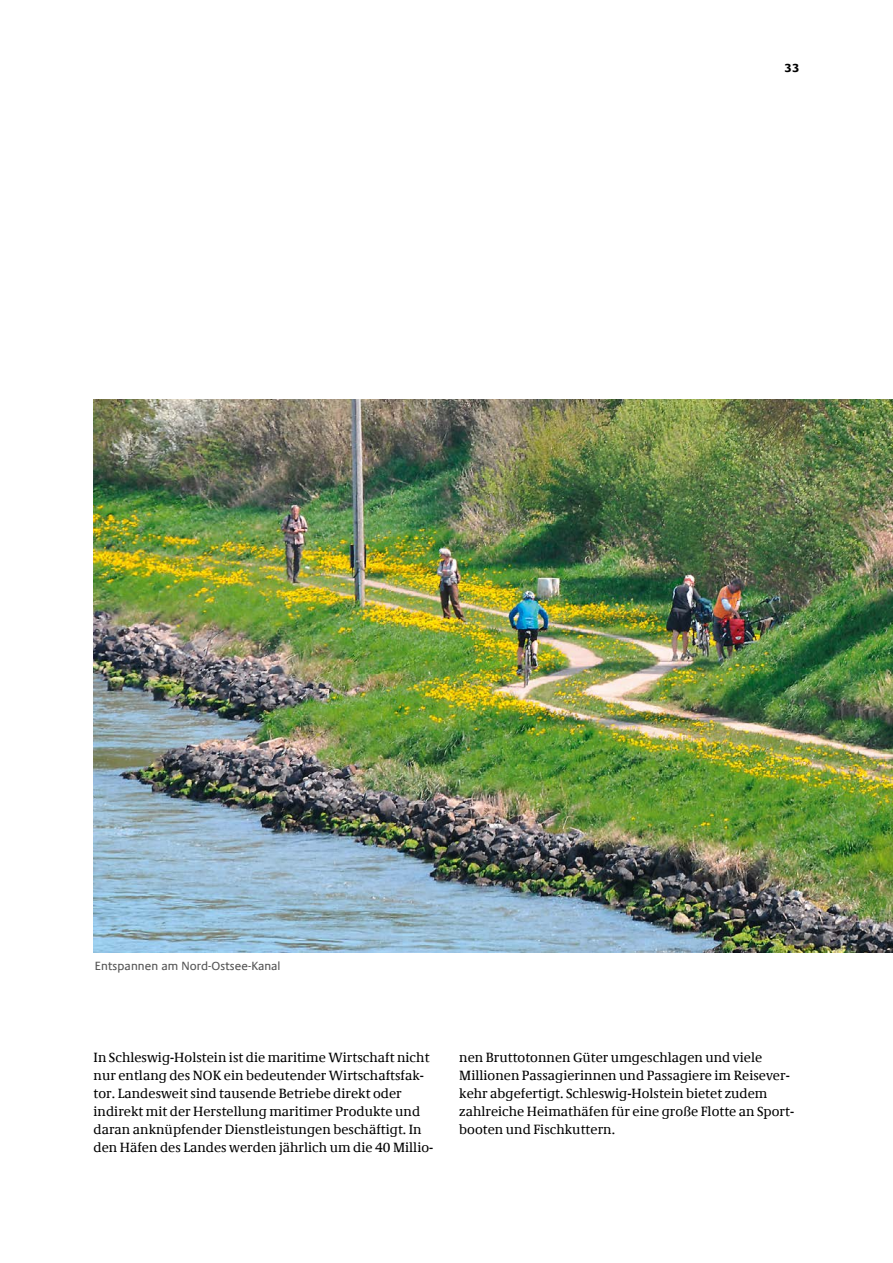
<style>
.page{position:relative;width:893px;height:1263px;background:#fff}
.page>*{position:absolute;margin:0;border:0;box-sizing:border-box;transform-origin:0 0}
.Fließtext{font:13.5px/18px "Demos Com";letter-spacing:.005em;color:#000}
.Bildunterschrift{font:12px "Praxis Com";letter-spacing:.005em;color:#565656}
.t1{font:700 12px "Praxis Com";color:#000}
</style>
<div class="page">
<img style="left:94px;top:400px;width:799px;height:552px">
<p class="Bildunterschrift" style="left:95px;top:958px;width:187px">Entspannen am Nord-Ostsee-Kanal</p>
<p class="t1" style="left:784px;top:61px;width:17px">33</p>
<p class="Fließtext" style="left:94px;top:1049px;width:341px">In Schleswig-Holstein ist die maritime Wirtschaft nicht nur entlang des NOK ein bedeutender Wirtschaftsfak&shy;tor. Landesweit sind tausende Betriebe direkt oder indirekt mit der Herstellung maritimer Produkte und daran anknüpfender Dienstleistungen beschäftigt. In den Häfen des Landes werden jährlich um die 40 Millio-</p>
<p class="Fließtext" style="left:459px;top:1049px;width:336px">nen Bruttotonnen Güter umgeschlagen und viele Millionen Passagierinnen und Passagiere im Reisever&shy;kehr abgefertigt. Schleswig-Holstein bietet zudem zahlreiche Heimathäfen für eine große Flotte an Sport&shy;booten und Fischkuttern.</p>
</div>
